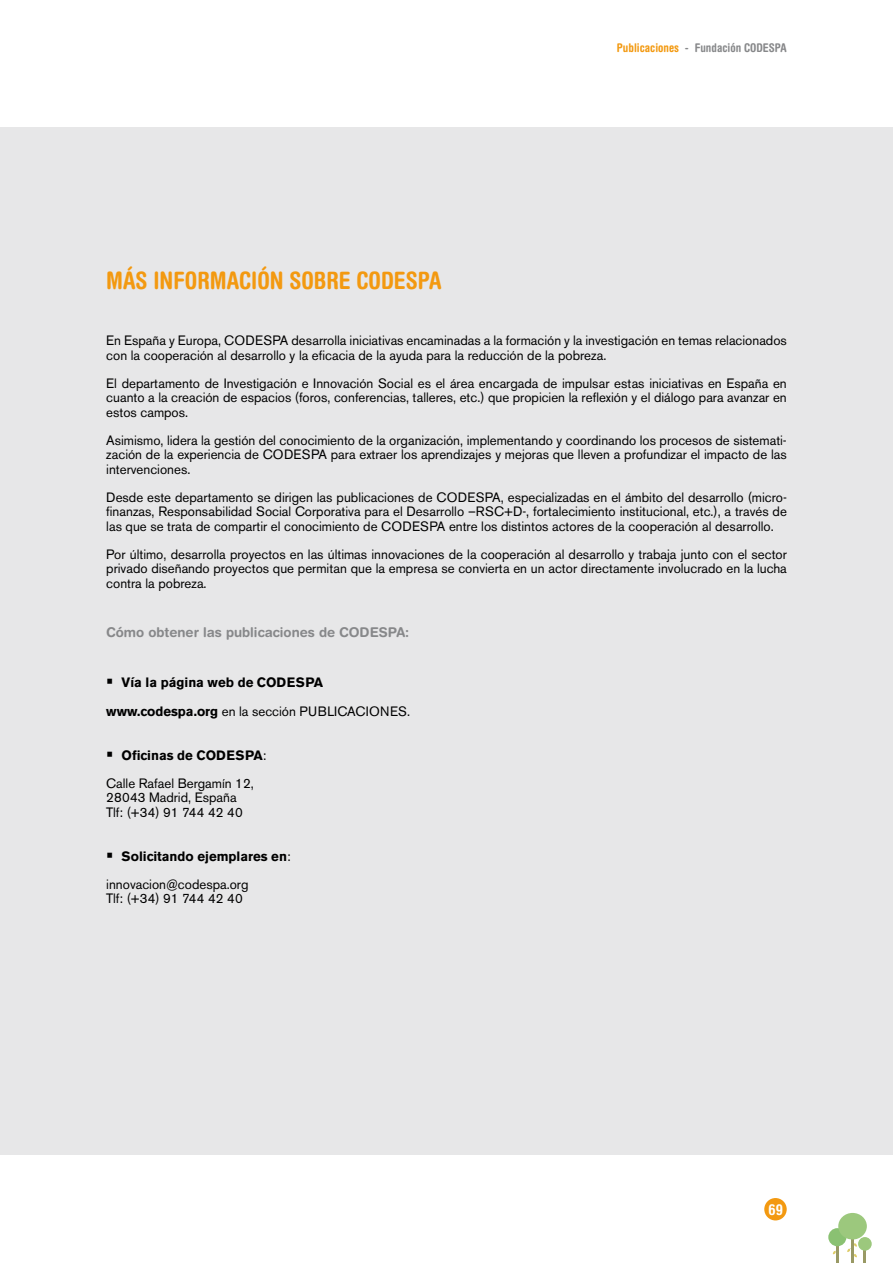
<style>
.page{position:relative;width:893px;height:1263px;background:#fff}
.page>*{position:absolute;margin:0;border:0;box-sizing:border-box;transform-origin:0 0}
.t1{font:700 30px "Akzidenz Grotesk BE";color:#000}
.t2{font:700 condensed 24px "Helvetica Rounded";color:#f39910}
.t3{font:700 condensed 15px "Helvetica Rounded";color:#fff}
.t4{font:13.5px/14.2px "Akzidenz Grotesk BE";color:#000;text-align:justify}
.t5{font:700 13.5px/28.5px "Akzidenz Grotesk BE";color:#000}
.t6{font:700 13.5px "Helvetica Rounded";color:#87888a}
.t7{font:700 condensed 12px "Helvetica Rounded";color:#87888a}
.s1{color:#f39910}
.s2{font-weight:400}
.s3{font-weight:700}
</style>
<div class="page">
<div style="left:764px;top:1198px;width:23px;height:22px;background:#f39910;border-radius:50%"></div>
<hr style="left:851px;top:1222px;width:2px;height:41px;background:#999965">
<hr style="left:836px;top:1232px;width:2px;height:31px;background:#999965">
<div style="left:828px;top:1228px;width:18px;height:18px;background:#8ac172;border-radius:50%"></div>
<div style="left:838px;top:1213px;width:29px;height:26px;background:#9cc87d;border-radius:50%"></div>
<hr style="left:864px;top:1240px;width:2px;height:23px;background:#999965">
<div style="left:858px;top:1237px;width:14px;height:14px;background:#9cc87d;border-radius:50%"></div>
<svg style="left:847px;top:1243px;width:10px;height:14px"></svg>
<div style="left:0;top:128px;width:893px;height:1027px;background:#e7e7e8"></div>
<h2 class="t2" style="left:106px;top:265px;width:337px">MÁS INFORMACIÓN SOBRE CODESPA</h2>
<p class="t7" style="left:617px;top:40px;width:171px"><span class="s1">Publicaciones</span> - Fundación CODESPA</p>
<p class="t4" style="left:106px;top:333px;width:682px">En España y Europa, CODESPA desarrolla iniciativas encaminadas a la formación y la investigación en temas relacionados con la cooperación al desarrollo y la eficacia de la ayuda para la reducción de la pobreza.</p>
<p class="t4" style="left:106px;top:376px;width:682px">El departamento de Investigación e Innovación Social es el área encargada de impulsar estas iniciativas en España en cuanto a la creación de espacios (foros, conferencias, talleres, etc.) que propicien la reflexión y el diálogo para avanzar en estos campos.</p>
<p class="t4" style="left:106px;top:433px;width:682px">Asimismo, lidera la gestión del conocimiento de la organización, implementando y coordinando los procesos de sistemati&shy;zación de la experiencia de CODESPA para extraer los aprendizajes y mejoras que lleven a profundizar el impacto de las intervenciones.</p>
<p class="t4" style="left:106px;top:490px;width:682px">Desde este departamento se dirigen las publicaciones de CODESPA, especializadas en el ámbito del desarrollo (micro&shy;finanzas, Responsabilidad Social Corporativa para el Desarrollo –RSC+D-, fortalecimiento institucional, etc.), a través de las que se trata de compartir el conocimiento de CODESPA entre los distintos actores de la cooperación al desarrollo.</p>
<p class="t4" style="left:106px;top:547px;width:682px">Por último, desarrolla proyectos en las últimas innovaciones de la cooperación al desarrollo y trabaja junto con el sector privado diseñando proyectos que permitan que la empresa se convierta en un actor directamente involucrado en la lucha contra la pobreza.</p>
<p class="t6" style="left:106px;top:624px;width:244px">Cómo obtener las publicaciones de CODESPA</p>
<p class="t6" style="left:405px;top:624px;width:6px">:</p>
<h1 class="t1" style="left:106px;top:662px;width:9px">·</h1>
<p class="t5" style="left:106px;top:668px;width:305px;text-indent:15px">Vía la página web de CODESPA www.codespa.org <span class="s2">en la sección PUBLICACIONES.</span></p>
<h1 class="t1" style="left:106px;top:735px;width:9px">·</h1>
<p class="t4" style="left:106px;top:741px;width:162px;line-height:28.5px;text-indent:15px"><span class="s3">Oficinas de CODESPA</span>:<br>Calle Rafael Bergamín 12,</p>
<p class="t4" style="left:106px;top:791px;width:138px">28043 Madrid, España<br>Tlf: (+34) 91 744 42 40</p>
<h1 class="t1" style="left:106px;top:836px;width:9px">·</h1>
<p class="t5" style="left:106px;top:842px;width:186px;text-indent:15px">Solicitando ejemplares en<span class="s2">: innovacion@codespa.org</span></p>
<p class="t4" style="left:106px;top:892px;width:138px">Tlf: (+34) 91 744 42 40</p>
<p class="t3" style="left:769px;top:1200px;width:16px">69</p>
</div>
